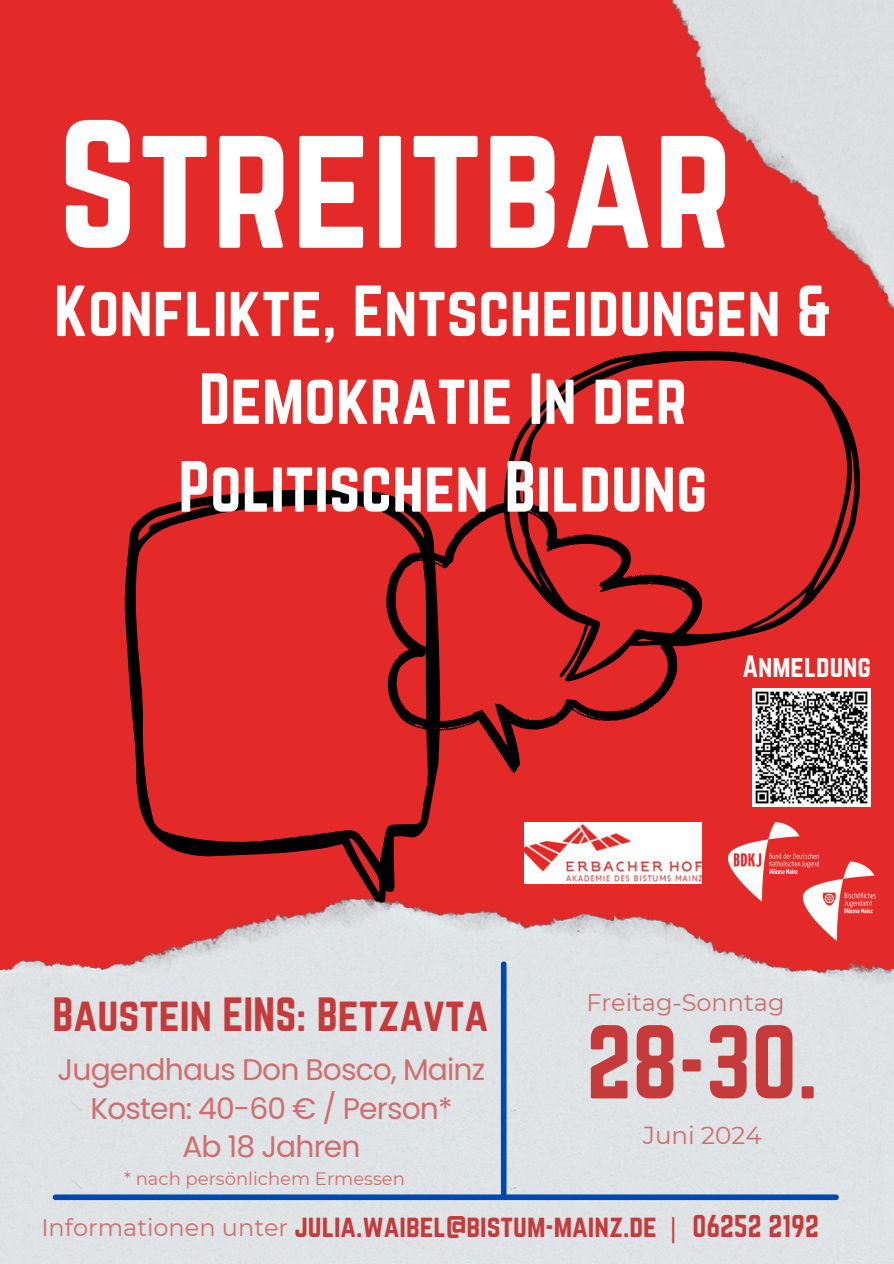
<style>
.page{position:relative;width:894px;height:1264px;background:#fff}
.page>*{position:absolute;margin:0;border:0;box-sizing:border-box;transform-origin:0 0}
.t1{font:159.75px "Norwester";color:#fff}
.t2{font:91.65px "Norwester";color:#c53b3b}
.t3{font:63.15px/87.8px "Norwester";color:#fff;text-align:center}
.t4{font:42px "Norwester";color:#c53b3b}
.t5{font:29.7px/38.2px "Poppins";letter-spacing:-.03em;color:#ce6e6e;text-align:center}
.t6{font:27.6px "Norwester";color:#c53b3b}
.t7{font:27px "Norwester";color:#fff}
.t8{font:24.6px "Montserrat";color:#ce6e6e}
.t9{font:24px "Montserrat";color:#ce6e6e}
.t10{font:18px "Montserrat";color:#ce6e6e}
.s1{font-family:"Noto Sans";font-size:26.1px}
</style>
<div class="page">
<div style="left:0;top:0;width:893px;height:1263px;background:#e32a28"></div>
<svg style="left:124px;top:489px;width:313px;height:394px"></svg>
<img style="left:671px;top:0;width:222px;height:351px">
<svg style="left:385px;top:501px;width:289px;height:272px"></svg>
<img style="left:0;top:883px;width:893px;height:380px">
<div style="left:500px;top:964px;width:6px;height:233px;background:#004aad"></div>
<div style="left:55px;top:1194px;width:780px;height:5px;background:#004aad"></div>
<svg style="left:503px;top:351px;width:357px;height:330px"></svg>
<img style="left:524px;top:823px;width:177px;height:60px">
<img style="left:752px;top:688px;width:118px;height:118px">
<img style="left:728px;top:823px;width:146px;height:117px">
<p class="t1" style="left:58px;top:88px;width:676px">Streitbar</p>
<p class="t3" style="left:54px;top:267px;width:779px">Konflikte, Entscheidungen &amp;<br>Demokratie In der<br>Politischen Bildung</p>
<p class="t7" style="left:742px;top:650px;width:130px">Anmeldung</p>
<h4 class="t4" style="left:53px;top:988px;width:437px">Baustein EINS: Betzavta</h4>
<h6 class="t5" style="left:58px;top:1050px;width:429px">Jugendhaus Don Bosco, Mainz<br>Kosten: 40-60 € / Person*<br>Ab 18 Jahren</h6>
<h2 class="t10" style="left:124px;top:1167px;width:282px">* nach persönlichem Ermessen</h2>
<p class="t9" style="left:586px;top:988px;width:199px">Freitag-Sonntag</p>
<h5 class="t2" style="left:586px;top:1006px;width:233px">28-30.</h5>
<p class="t8" style="left:642px;top:1120px;width:121px">Juni 2024</p>
<p class="t9" style="left:41px;top:1212px;width:248px">Informationen unter</p>
<p class="t6" style="left:294px;top:1209px;width:526px">julia.waibel@bistum-mainz.de <span class="s1">|</span> 06252 2192</p>
</div>
